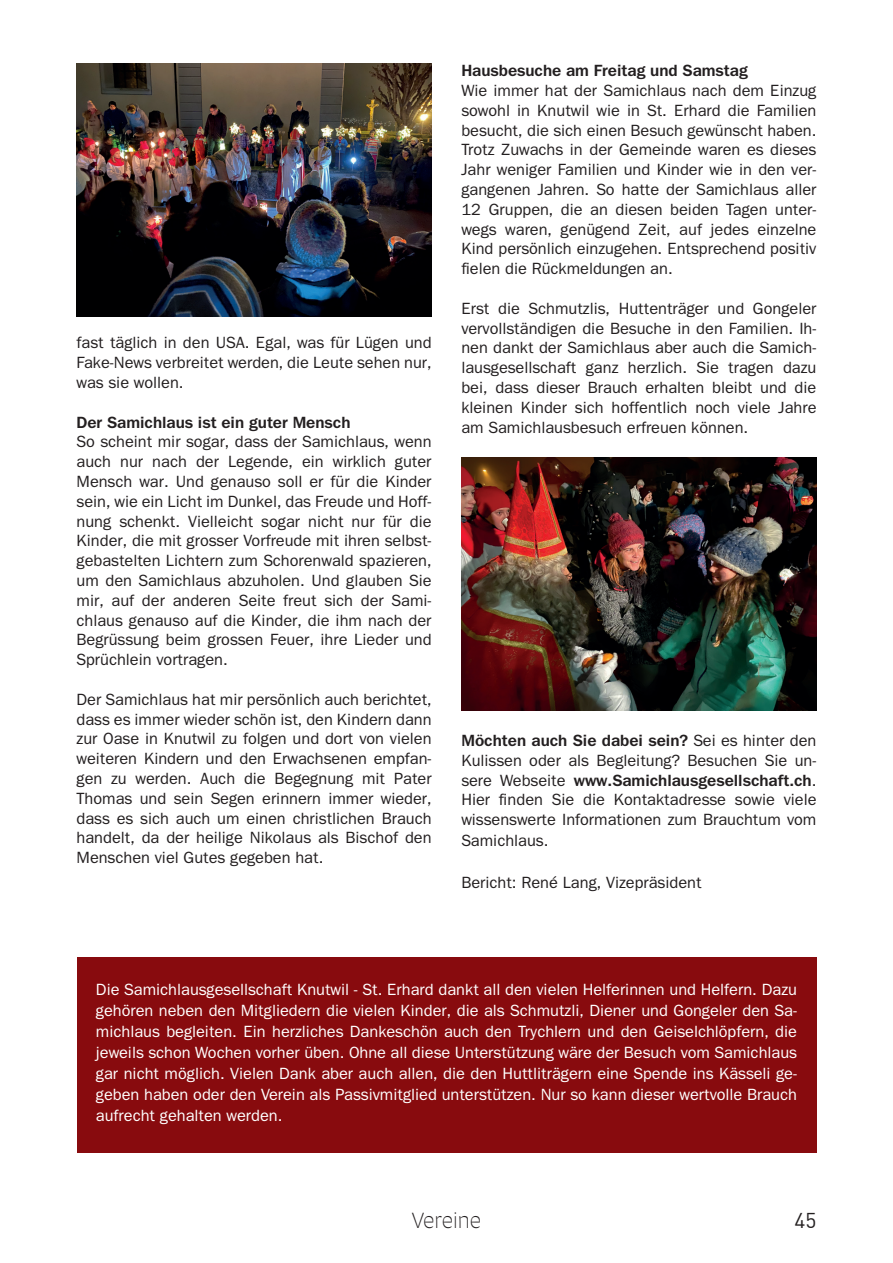
<style>
.page{position:relative;width:893px;height:1263px;background:#fff}
.page>*{position:absolute;margin:0;border:0;box-sizing:border-box;transform-origin:0 0}
.t1{font:100 21px "Signo";color:#231f20}
.t2{font:21px "DIN Offc";color:#231f20}
.t3{font:500 16.5px/19.8px "Tee Franklin";color:#231f20;text-align:justify}
.t4{font:500 16.5px/21px "Tee Franklin";color:#fff;text-align:justify}
.t5{font:700 16.5px "Tee Franklin";color:#231f20}
.s1{font-weight:700}
</style>
<div class="page">
<img style="left:77px;top:64px;width:355px;height:253px">
<img style="left:461px;top:457px;width:355px;height:253px">
<div style="left:77px;top:957px;width:739px;height:195px;background:#880b0e"></div>
<p class="t3" style="left:77px;top:333px;width:357px">fast täglich in den USA. Egal, was für Lügen und Fake-News verbreitet werden, die Leute sehen nur, was sie wollen.</p>
<p class="t5" style="left:77px;top:412px;width:275px">Der Samichlaus ist ein guter Mensch</p>
<p class="t3" style="left:77px;top:432px;width:357px">So scheint mir sogar, dass der Samichlaus, wenn auch nur nach der Legende, ein wirklich guter Mensch war. Und genauso soll er für die Kinder sein, wie ein Licht im Dunkel, das Freude und Hoff&shy;nung schenkt. Vielleicht sogar nicht nur für die Kinder, die mit grosser Vorfreude mit ihren selbst&shy;gebastelten Lichtern zum Schorenwald spazieren, um den Samichlaus abzuholen. Und glauben Sie mir, auf der anderen Seite freut sich der Sami&shy;chlaus genauso auf die Kinder, die ihm nach der Begrüssung beim grossen Feuer, ihre Lieder und Sprüchlein vortragen.</p>
<p class="t3" style="left:77px;top:689px;width:357px">Der Samichlaus hat mir persönlich auch berichtet, dass es immer wieder schön ist, den Kindern dann zur Oase in Knutwil zu folgen und dort von vielen weiteren Kindern und den Erwachsenen empfan&shy;gen zu werden. Auch die Begegnung mit Pater Thomas und sein Segen erinnern immer wieder, dass es sich auch um einen christlichen Brauch handelt, da der heilige Nikolaus als Bischof den Menschen viel Gutes gegeben hat.</p>
<p class="t5" style="left:461px;top:61px;width:288px">Hausbesuche am Freitag und Samstag</p>
<p class="t3" style="left:461px;top:80px;width:357px">Wie immer hat der Samichlaus nach dem Einzug sowohl in Knutwil wie in St. Erhard die Familien besucht, die sich einen Besuch gewünscht haben.<br>Trotz Zuwachs in der Gemeinde waren es dieses Jahr weniger Familien und Kinder wie in den ver&shy;gangenen Jahren. So hatte der Samichlaus aller 12 Gruppen, die an diesen beiden Tagen unter&shy;wegs waren, genügend Zeit, auf jedes einzelne Kind persönlich einzugehen. Entsprechend positiv fielen die Rückmeldungen an.</p>
<p class="t3" style="left:461px;top:298px;width:357px">Erst die Schmutzlis, Huttenträger und Gongeler vervollständigen die Besuche in den Familien. Ih&shy;nen dankt der Samichlaus aber auch die Samich&shy;lausgesellschaft ganz herzlich. Sie tragen dazu bei, dass dieser Brauch erhalten bleibt und die kleinen Kinder sich hoffentlich noch viele Jahre am Samichlausbesuch erfreuen können.</p>
<p class="t3" style="left:461px;top:730px;width:357px"><span class="s1">Möchten auch Sie dabei sein?</span> Sei es hinter den Kulissen oder als Begleitung? Besuchen Sie un&shy;sere Webseite <span class="s1">www.Samichlausgesellschaft.ch</span>.<br>Hier finden Sie die Kontaktadresse sowie viele wissenswerte Informationen zum Brauchtum vom Samichlaus.</p>
<p class="t3" style="left:461px;top:873px;width:242px">Bericht: René Lang, Vizepräsident</p>
<p class="t4" style="left:96px;top:978px;width:703px">Die Samichlausgesellschaft Knutwil - St. Erhard dankt all den vielen Helferinnen und Helfern. Dazu gehören neben den Mitgliedern die vielen Kinder, die als Schmutzli, Diener und Gongeler den Sa&shy;michlaus begleiten. Ein herzliches Dankeschön auch den Trychlern und den Geiselchlöpfern, die jeweils schon Wochen vorher üben. Ohne all diese Unterstützung wäre der Besuch vom Samichlaus gar nicht möglich. Vielen Dank aber auch allen, die den Huttliträgern eine Spende ins Kässeli ge&shy;geben haben oder den Verein als Passivmitglied unterstützen. Nur so kann dieser wertvolle Brauch aufrecht gehalten werden.</p>
<p class="t1" style="left:412px;top:1207px;width:71px">Vereine</p>
<p class="t2" style="left:794px;top:1207px;width:23px">45</p>
</div>
